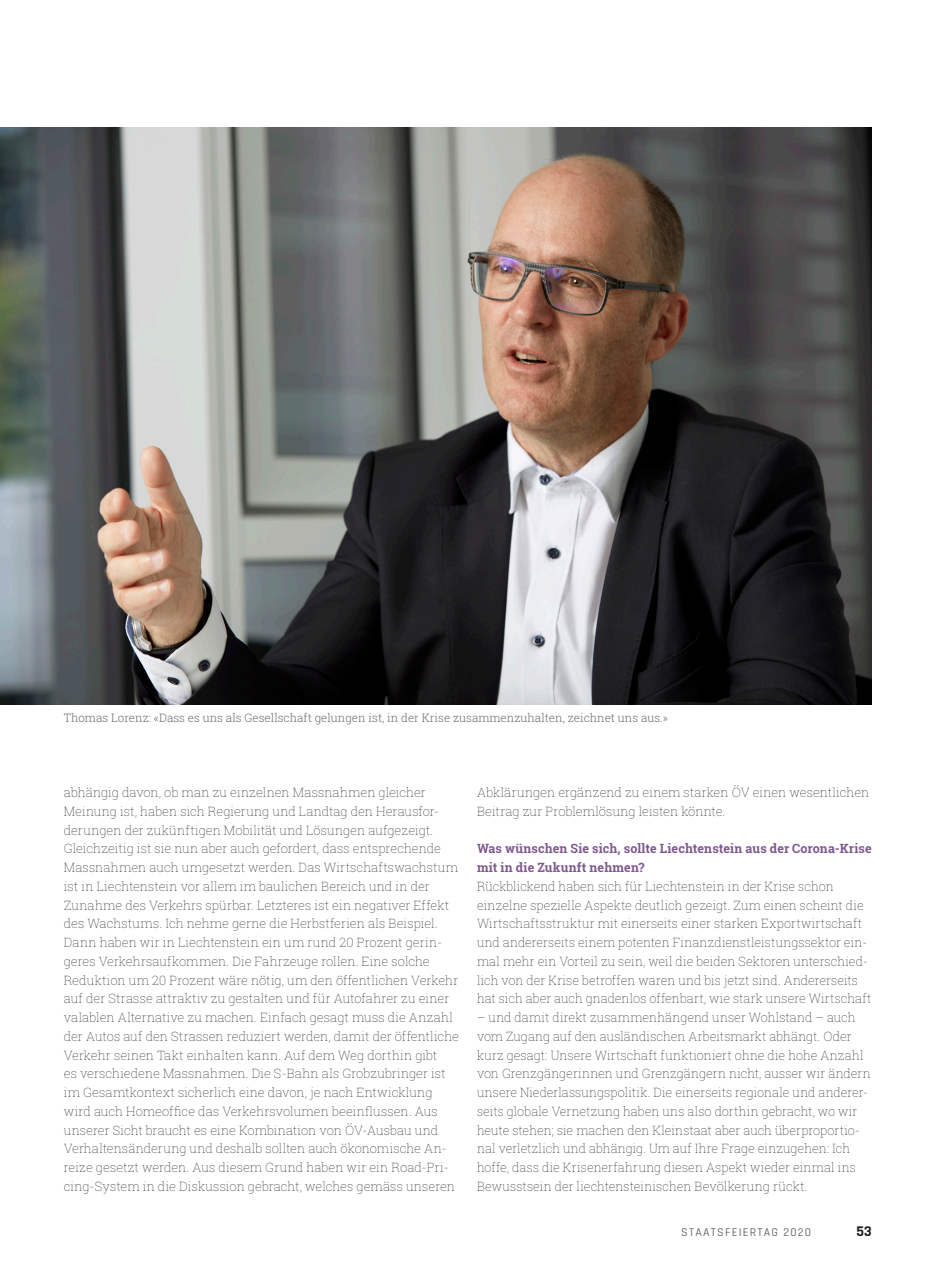
<style>
.page{position:relative;width:936px;height:1276px;background:#fff}
.page>*{position:absolute;margin:0;border:0;box-sizing:border-box;transform-origin:0 0}
.t1{font:700 15px "Rajdhani";color:#231f20}
.t2{font:100 12.75px/18.8px "Roboto Slab";color:#231f20}
.t3{font:700 12.75px/18.8px "Roboto Slab";letter-spacing:.01em;color:#7e588f}
.t4{font:500 12px "Rajdhani";letter-spacing:.1em;color:#6c6d70}
.t5{font:300 11.7px "Roboto Slab";color:#6c6d70}
</style>
<div class="page">
<img style="left:0;top:128px;width:871px;height:576px">
<p class="t5" style="left:64px;top:710px;width:606px">Thomas Lorenz: «Dass es uns als Gesellschaft gelungen ist, in der Krise zusammenzuhalten, zeichnet uns aus.»</p>
<p class="t2" style="left:64px;top:782px;width:396px">abhängig davon, ob man zu einzelnen Massnahmen gleicher Meinung ist, haben sich Regierung und Landtag den Herausfor&shy;derungen der zukünftigen Mobilität und Lösungen aufgezeigt.<br>Gleichzeitig ist sie nun aber auch gefordert, dass entsprechende Massnahmen auch umgesetzt werden. Das Wirtschaftswachstum ist in Liechtenstein vor allem im baulichen Bereich und in der Zunahme des Verkehrs spürbar. Letzteres ist ein negativer Effekt des Wachstums. Ich nehme gerne die Herbstferien als Beispiel.<br>Dann haben wir in Liechtenstein ein um rund 20 Prozent gerin&shy;geres Verkehrsaufkommen. Die Fahrzeuge rollen. Eine solche Reduktion um 20 Prozent wäre nötig, um den öffentlichen Verkehr auf der Strasse attraktiv zu gestalten und für Autofahrer zu einer valablen Alternative zu machen. Einfach gesagt muss die Anzahl der Autos auf den Strassen reduziert werden, damit der öffentliche Verkehr seinen Takt einhalten kann. Auf dem Weg dorthin gibt<br>es verschiedene Massnahmen. Die S-Bahn als Grobzubringer ist im Gesamtkontext sicherlich eine davon, je nach Entwicklung wird auch Homeoffice das Verkehrsvolumen beeinflussen. Aus unserer Sicht braucht es eine Kombination von ÖV-Ausbau und Verhaltensänderung und deshalb sollten auch ökonomische An&shy;reize gesetzt werden. Aus diesem Grund haben wir ein Road-Pri&shy;cing-System in die Diskussion gebracht, welches gemäss unseren</p>
<p class="t2" style="left:477px;top:783px;width:394px">Abklärungen ergänzend zu einem starken ÖV einen wesentlichen<br>Beitrag zur Problemlösung leisten könnte.</p>
<p class="t3" style="left:477px;top:839px;width:396px">Was wünschen Sie sich, sollte Liechtenstein aus der Corona-Krise mit in die Zukunft nehmen?</p>
<p class="t2" style="left:477px;top:876px;width:396px">Rückblickend haben sich für Liechtenstein in der Krise schon einzelne spezielle Aspekte deutlich gezeigt. Zum einen scheint die Wirtschaftsstruktur mit einerseits einer starken Exportwirtschaft und andererseits einem potenten Finanzdienstleistungssektor ein&shy;mal mehr ein Vorteil zu sein, weil die beiden Sektoren unterschied&shy;lich von der Krise betroffen waren und bis jetzt sind. Andererseits hat sich aber auch gnadenlos offenbart, wie stark unsere Wirtschaft</p>
<p class="t2" style="left:477px;top:1007px;width:395px">– und damit direkt zusammenhängend unser Wohlstand – auch vom Zugang auf den ausländischen Arbeitsmarkt abhängt. Oder kurz gesagt: Unsere Wirtschaft funktioniert ohne die hohe Anzahl von Grenzgängerinnen und Grenzgängern nicht, ausser wir ändern unsere Niederlassungspolitik. Die einerseits regionale und anderer&shy;seits globale Vernetzung haben uns also dorthin gebracht, wo wir heute stehen; sie machen den Kleinstaat aber auch überproportio&shy;nal verletzlich und abhängig. Um auf Ihre Frage einzugehen: Ich hoffe, dass die Krisenerfahrung diesen Aspekt wieder einmal ins Bewusstsein der liechtensteinischen Bevölkerung rückt.</p>
<p class="t4" style="left:681px;top:1225px;width:131px">STAATSFEIERTAG 2020</p>
<p class="t1" style="left:856px;top:1221px;width:17px">53</p>
</div>
